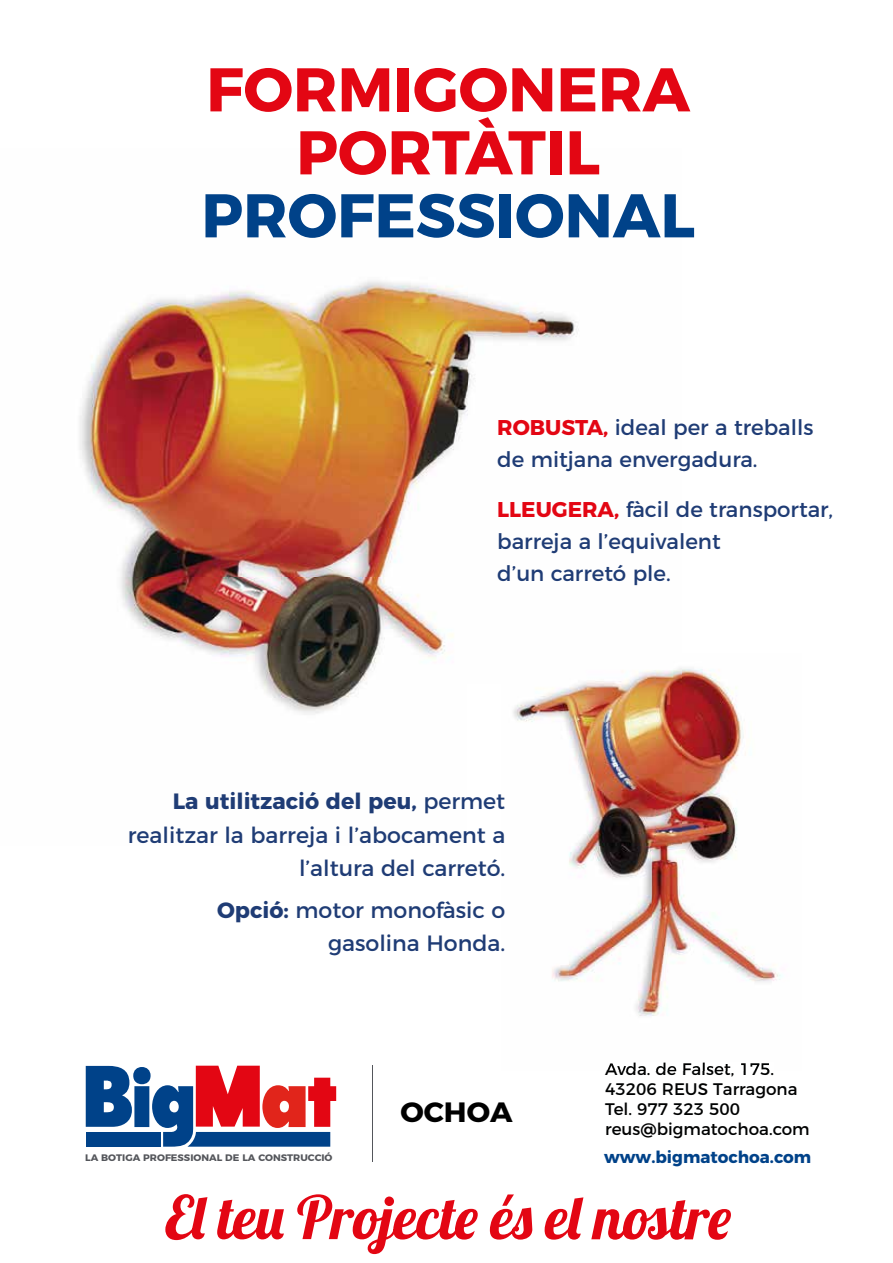
<style>
.page{position:relative;width:893px;height:1263px;background:#fff}
.page>*{position:absolute;margin:0;border:0;box-sizing:border-box;transform-origin:0 0}
.t1{font:700 61.5px/63px "Montserrat";color:#e30613;text-align:center}
.t2{font:700 61.5px "Montserrat";color:#004289}
.t3{font:700 27.9px "Montserrat";color:#000;scale:1.04 1}
.t4{font:22.2px/33.2px "Montserrat";color:#1f3c75;text-align:right}
.t5{font:21.3px/32.1px "Montserrat";color:#1f3c75}
.t6{font:16.8px/20.1px "Montserrat";color:#010202}
.t7{font:700 16.8px "Montserrat";color:#004289}
.t8{font:700 9.45px "Montserrat";color:#54565b;scale:1.04 1}
.s1{font-weight:700;color:#e30613}
.s2{font-weight:700}
</style>
<div class="page">
<svg style="left:165px;top:1194px;width:566px;height:60px"></svg>
<hr style="left:372px;top:1066px;width:1px;height:96px;background:#54565b">
<svg style="left:86px;top:1066px;width:250px;height:81px"></svg>
<img style="left:80px;top:281px;width:388px;height:433px">
<img style="left:468px;top:297px;width:111px;height:96px">
<img style="left:652px;top:668px;width:130px;height:348px">
<img style="left:552px;top:846px;width:100px;height:170px">
<svg style="left:607px;top:1063px;width:19px;height:7px"></svg>
<img style="left:626px;top:1062px;width:144px;height:8px">
<img style="left:513px;top:668px;width:168px;height:178px">
<h1 class="t1" style="left:206px;top:53px;width:485px">FORMIGONERA<br>PORTÀTIL</h1>
<h1 class="t2" style="left:201px;top:165px;width:495px">PROFESSIONAL</h1>
<p class="t5" style="left:497px;top:410px;width:318px"><span class="s1">ROBUSTA,</span> ideal per a treballs de mitjana envergadura.</p>
<p class="t5" style="left:497px;top:491px;width:337px"><span class="s1">LLEUGERA,</span> fàcil de transportar, barreja a l’equivalent<br>d’un carretó ple.</p>
<p class="t4" style="left:128px;top:783px;width:379px"><span class="s2">La utilització del peu,</span> permet realitzar la barreja i l’abocament a l’altura del carretó.</p>
<p class="t4" style="left:217px;top:892px;width:290px"><span class="s2">Opció:</span> motor monofàsic o gasolina Honda.</p>
<p class="t8" style="left:85px;top:1150px;width:239px">LA BOTIGA PROFESSIONAL DE LA CONSTRUCCIÓ</p>
<p class="t3" style="left:400px;top:1089px;width:109px">OCHOA</p>
<p class="t6" style="left:605px;top:1057px;width:206px">Avda. de Falset, 175.<br>43206 REUS Tarragona<br>Tel. 977 323 500 reus@bigmatochoa.com</p>
<p class="t7" style="left:604px;top:1144px;width:209px">www.bigmatochoa.com</p>
</div>
